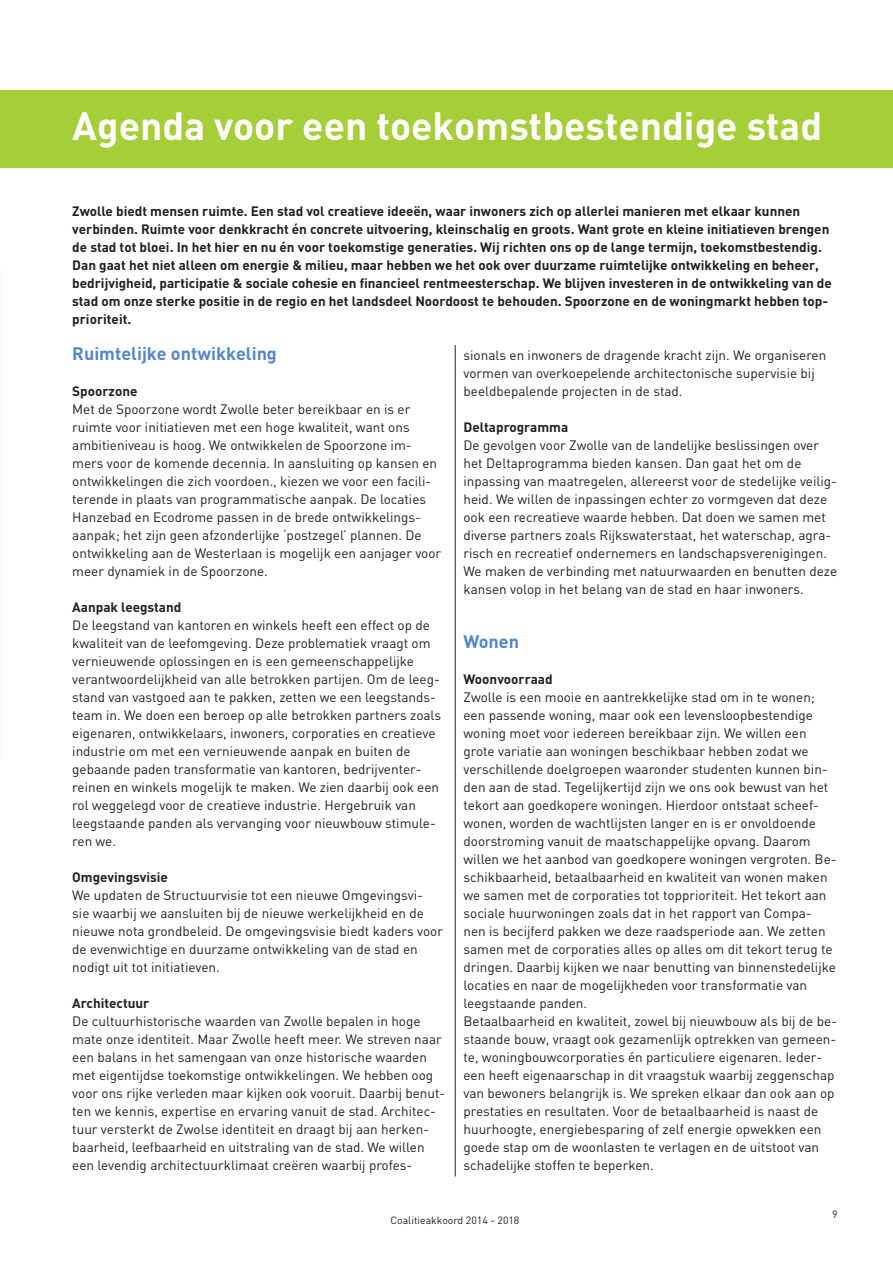
<style>
.page{position:relative;width:893px;height:1263px;background:#fff}
.page>*{position:absolute;margin:0;border:0;box-sizing:border-box;transform-origin:0 0}
.t1{font:700 39px "DIN";color:#fff}
.bold_12pt{font:700 18px "DIN";color:#5786c5}
.platte_tekst{font:13.5px/18px "DIN";color:#231f20}
.bold_9pt{font:700 13.5px/18px "DIN";color:#231f20}
.t2{font:10.5px "DIN";color:#231f20}
</style>
<div class="page">
<div style="left:0;top:91px;width:893px;height:77px;background:#a6ce39"></div>
<hr style="left:455px;top:345px;width:1px;height:831px;background:#231f20">
<h1 class="t1" style="left:72px;top:101px;width:751px">Agenda voor een toekomstbestendige stad</h1>
<p class="bold_9pt" style="left:72px;top:202px;width:761px">Zwolle biedt mensen ruimte. Een stad vol creatieve ideeën, waar inwoners zich op allerlei manieren met elkaar kunnen verbinden. Ruimte voor denkkracht én concrete uitvoering, kleinschalig en groots. Want grote en kleine initiatieven brengen de stad tot bloei. In het hier en nu én voor toekomstige generaties. Wij richten ons op de lange termijn, toekomstbestendig.<br>Dan gaat het niet alleen om energie &amp; milieu, maar hebben we het ook over duurzame ruimtelijke ontwikkeling en beheer, bedrijvigheid, participatie &amp; sociale cohesie en financieel rentmeesterschap. We blijven investeren in de ontwikkeling van de stad om onze sterke positie in de regio en het landsdeel Noordoost te behouden. Spoorzone en de woningmarkt hebben top&shy;prioriteit.</p>
<p class="bold_12pt" style="left:72px;top:342px;width:206px">Ruimtelijke ontwikkeling</p>
<p class="bold_9pt" style="left:72px;top:382px;width:67px">Spoorzone</p>
<p class="platte_tekst" style="left:72px;top:400px;width:370px">Met de Spoorzone wordt Zwolle beter bereikbaar en is er ruimte voor initiatieven met een hoge kwaliteit, want ons ambitieniveau is hoog. We ontwikkelen de Spoorzone im&shy;mers voor de komende decennia. In aansluiting op kansen en ontwikkelingen die zich voordoen., kiezen we voor een facili&shy;terende in plaats van programmatische aanpak. De locaties Hanzebad en Ecodrome passen in de brede ontwikkelings&shy;aanpak; het zijn geen afzonderlijke ‘postzegel’ plannen. De ontwikkeling aan de Westerlaan is mogelijk een aanjager voor meer dynamiek in de Spoorzone.</p>
<p class="bold_9pt" style="left:72px;top:597px;width:111px">Aanpak leegstand</p>
<p class="platte_tekst" style="left:72px;top:616px;width:370px">De leegstand van kantoren en winkels heeft een effect op de kwaliteit van de leefomgeving. Deze problematiek vraagt om vernieuwende oplossingen en is een gemeenschappelijke verantwoordelijkheid van alle betrokken partijen. Om de leeg&shy;stand van vastgoed aan te pakken, zetten we een leegstands&shy;team in. We doen een beroep op alle betrokken partners zoals eigenaren, ontwikkelaars, inwoners, corporaties en creatieve industrie om met een vernieuwende aanpak en buiten de gebaande paden transformatie van kantoren, bedrijventer&shy;reinen en winkels mogelijk te maken. We zien daarbij ook een rol weggelegd voor de creatieve industrie. Hergebruik van leegstaande panden als vervanging voor nieuwbouw stimule&shy;ren we.</p>
<p class="bold_9pt" style="left:72px;top:867px;width:97px">Omgevingsvisie</p>
<p class="platte_tekst" style="left:72px;top:886px;width:372px">We updaten de Structuurvisie tot een nieuwe Omgevingsvi&shy;sie waarbij we aansluiten bij de nieuwe werkelijkheid en de nieuwe nota grondbeleid. De omgevingsvisie biedt kaders voor de evenwichtige en duurzame ontwikkeling van de stad en nodigt uit tot initiatieven.</p>
<p class="bold_9pt" style="left:72px;top:993px;width:79px">Architectuur</p>
<p class="platte_tekst" style="left:72px;top:1012px;width:375px">De cultuurhistorische waarden van Zwolle bepalen in hoge mate onze identiteit. Maar Zwolle heeft meer. We streven naar een balans in het samengaan van onze historische waarden met eigentijdse toekomstige ontwikkelingen. We hebben oog voor ons rijke verleden maar kijken ook vooruit. Daarbij benut&shy;ten we kennis, expertise en ervaring vanuit de stad. Architec&shy;tuur versterkt de Zwolse identiteit en draagt bij aan herken&shy;baarheid, leefbaarheid en uitstraling van de stad. We willen een levendig architectuurklimaat creëren waarbij profes-</p>
<p class="platte_tekst" style="left:463px;top:346px;width:364px">sionals en inwoners de dragende kracht zijn. We organiseren vormen van overkoepelende architectonische supervisie bij beeldbepalende projecten in de stad.</p>
<p class="bold_9pt" style="left:463px;top:417px;width:106px">Deltaprogramma</p>
<p class="platte_tekst" style="left:463px;top:436px;width:375px">De gevolgen voor Zwolle van de landelijke beslissingen over het Deltaprogramma bieden kansen. Dan gaat het om de inpassing van maatregelen, allereerst voor de stedelijke veilig&shy;heid. We willen de inpassingen echter zo vormgeven dat deze ook een recreatieve waarde hebben. Dat doen we samen met diverse partners zoals Rijkswaterstaat, het waterschap, agra&shy;risch en recreatief ondernemers en landschapsverenigingen.<br>We maken de verbinding met natuurwaarden en benutten deze kansen volop in het belang van de stad en haar inwoners.</p>
<p class="bold_12pt" style="left:463px;top:630px;width:57px">Wonen</p>
<p class="bold_9pt" style="left:463px;top:670px;width:91px">Woonvoorraad</p>
<p class="platte_tekst" style="left:463px;top:688px;width:375px">Zwolle is een mooie en aantrekkelijke stad om in te wonen; een passende woning, maar ook een levensloopbestendige woning moet voor iedereen bereikbaar zijn. We willen een grote variatie aan woningen beschikbaar hebben zodat we verschillende doelgroepen waaronder studenten kunnen bin&shy;den aan de stad. Tegelijkertijd zijn we ons ook bewust van het tekort aan goedkopere woningen. Hierdoor ontstaat scheef&shy;wonen, worden de wachtlijsten langer en is er onvoldoende doorstroming vanuit de maatschappelijke opvang. Daarom willen we het aanbod van goedkopere woningen vergroten. Be&shy;schikbaarheid, betaalbaarheid en kwaliteit van wonen maken we samen met de corporaties tot topprioriteit. Het tekort aan sociale huurwoningen zoals dat in het rapport van Compa&shy;nen is becijferd pakken we deze raadsperiode aan. We zetten samen met de corporaties alles op alles om dit tekort terug te dringen. Daarbij kijken we naar benutting van binnenstedelijke locaties en naar de mogelijkheden voor transformatie van leegstaande panden.</p>
<p class="platte_tekst" style="left:463px;top:1012px;width:375px">Betaalbaarheid en kwaliteit, zowel bij nieuwbouw als bij de be&shy;staande bouw, vraagt ook gezamenlijk optrekken van gemeen&shy;te, woningbouwcorporaties én particuliere eigenaren. Ieder&shy;een heeft eigenaarschap in dit vraagstuk waarbij zeggenschap van bewoners belangrijk is. We spreken elkaar dan ook aan op prestaties en resultaten. Voor de betaalbaarheid is naast de huurhoogte, energiebesparing of zelf energie opwekken een goede stap om de woonlasten te verlagen en de uitstoot van schadelijke stoffen te beperken.</p>
<p class="t2" style="left:391px;top:1214px;width:130px">Coalitieakkoord 2014 - 2018</p>
<p class="t2" style="left:832px;top:1208px;width:7px">9</p>
</div>
